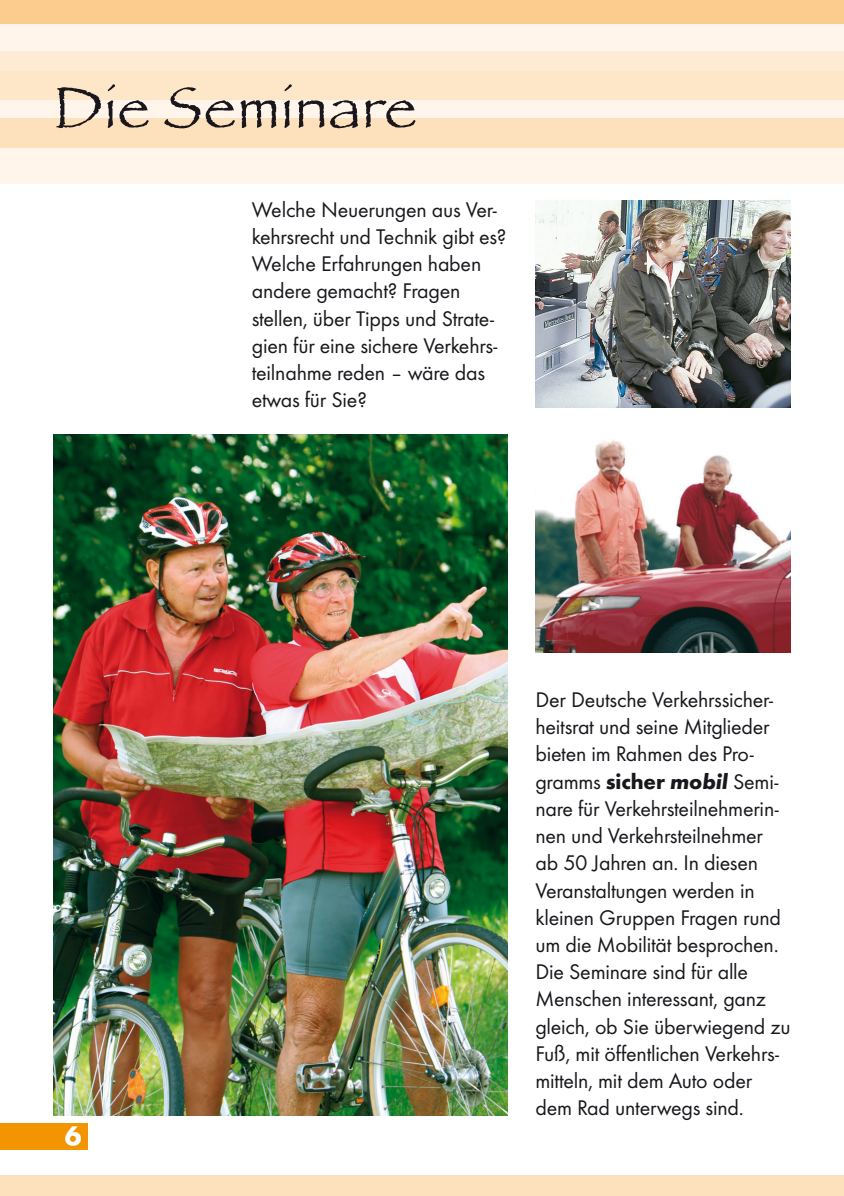
<style>
.page{position:relative;width:844px;height:1196px;background:#fff}
.page>*{position:absolute;margin:0;border:0;box-sizing:border-box;transform-origin:0 0}
.t1{font:60px "Papyrus";letter-spacing:.02em;color:#1a171c}
.t2{font:700 28px "Futura T";color:#fff}
.t3{font:22px/27.2px "Futura T";letter-spacing:-.01em;color:#1a171c}
.s1{font-weight:700}
.s2{font-weight:700;font-style:italic}
</style>
<div class="page">
<div style="left:0;top:0;width:844px;height:184px;background:#fff5ea"></div>
<div style="left:0;top:0;width:844px;height:24px;background:#fbcc8d"></div>
<div style="left:0;top:51px;width:844px;height:20px;background:#feebd3"></div>
<div style="left:0;top:71px;width:844px;height:28px;background:#fee6c8"></div>
<div style="left:0;top:119px;width:844px;height:29px;background:#fde1bc"></div>
<div style="left:0;top:1175px;width:844px;height:20px;background:#fde1bc"></div>
<div style="left:0;top:1122px;width:87px;height:27px;background:#f29500"></div>
<img style="left:53px;top:434px;width:454px;height:681px">
<img style="left:535px;top:201px;width:255px;height:206px">
<img style="left:535px;top:440px;width:255px;height:212px">
<h1 class="t1" style="left:53px;top:71px;width:365px">Die Seminare</h1>
<p class="t3" style="left:252px;top:196px;width:256px">Welche Neuerungen aus Ver&shy;kehrsrecht und Technik gibt es?<br>Welche Erfahrungen haben andere gemacht? Fragen stellen, über Tipps und Strate&shy;gien für eine sichere Verkehrs&shy;teilnahme reden – wäre das etwas für Sie?</p>
<p class="t2" style="left:65px;top:1119px;width:18px">6</p>
<p class="t3" style="left:535px;top:685px;width:257px">Der Deutsche Verkehrssicher&shy;heitsrat und seine Mitglieder bieten im Rahmen des Pro&shy;gramms <span class="s1">sicher</span> <span class="s2">mobil</span> Semi&shy;nare für Verkehrsteilnehmerin&shy;nen und Verkehrsteilnehmer ab 50 Jahren an. In diesen<br>Veranstaltungen werden in kleinen Gruppen Fragen rund um die Mobilität besprochen.<br>Die Seminare sind für alle<br>Menschen interessant, ganz gleich, ob Sie überwiegend zu<br>Fuß, mit öffentlichen Verkehrs&shy;mitteln, mit dem Auto oder dem Rad unterwegs sind.</p>
</div>
